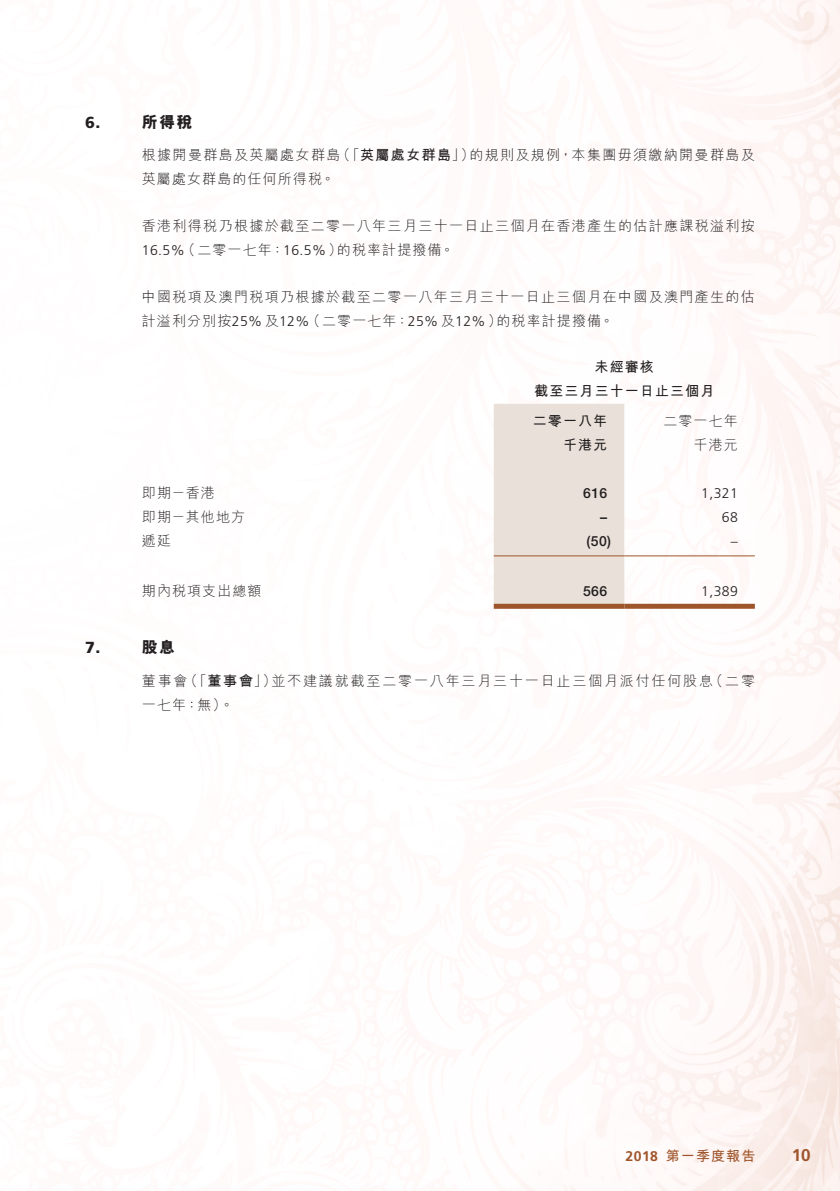
<style>
.page{position:relative;width:840px;height:1191px;background:#fff}
.page>*{position:absolute;margin:0;border:0;box-sizing:border-box;transform-origin:0 0}
.t1{font:700 17px "Frutiger LT Std";color:#9f552b}
.t2{font:800 16px "M Hei HK";color:#231f20}
.t3{font:900 16px "Frutiger LT Std";color:#231f20}
.t4{font:300 14px/24px "M Hei HK";letter-spacing:.095em;color:#231f20}
.t5{font:700 14px/24px "M Hei HK";letter-spacing:.08em;color:#231f20;text-align:center}
.t6{font:300 14px "M Hei HK";letter-spacing:.13em;color:#231f20}
.t7{font:300 14px "Frutiger LT Std";letter-spacing:.03em;color:#231f20}
.t8{font:500 14px "Helvetica Neue LT Std";letter-spacing:.03em;color:#231f20}
.t9{font:700 14px "M Hei HK";letter-spacing:.08em;color:#9f552b}
.t10{font:700 14px "Frutiger LT Std";color:#9f552b}
.s1{font-weight:300}
.s2{font-family:"Frutiger LT Std"}
.s3{font-weight:700}
</style>
<div class="page">
<img style="left:502px;top:0;width:337px;height:1191px">
<div style="left:493px;top:404px;width:131px;height:200px;background:#e9e1d9"></div>
<hr style="left:493px;top:555px;width:131px;height:1px;background:#9f552b">
<hr style="left:624px;top:555px;width:130px;height:1px;background:#9f552b">
<div style="left:493px;top:604px;width:131px;height:5px;background:#9f552b"></div>
<div style="left:624px;top:604px;width:130px;height:5px;background:#9f552b"></div>
<p class="t3" style="left:85px;top:112px;width:17px">6.</p>
<p class="t3" style="left:85px;top:638px;width:17px">7.</p>
<p class="t2" style="left:142px;top:114px;width:52px">所得稅</p>
<p class="t5" style="left:336px;top:142px;width:139px"><span class="s1">（「</span>英屬處女群島<span class="s1">」）</span></p>
<p class="t4" style="left:142px;top:143px;width:200px">根據開曼群島及英屬處女群島英屬處女群島的任何所得稅。</p>
<p class="t4" style="left:337px;top:214px;width:419px;text-indent:-195px">香港利得稅乃根據於截至二零一八年三月三十一日止三個月在香港產生的估計應課稅溢利按的稅率計提撥備。</p>
<p class="t4" style="left:469px;top:143px;width:287px">的規則及規例，本集團毋須繳納開曼群島及</p>
<p class="t4" style="left:181px;top:238px;width:162px">（二零一七年：<span class="s2">16.5%</span>）</p>
<p class="t7" style="left:142px;top:242px;width:44px">16.5%</p>
<p class="t4" style="left:496px;top:284px;width:260px;text-indent:-354px">中國稅項及澳門稅項乃根據於截至二零一八年三月三十一日止三個月在中國及澳門產生的估的稅率計提撥備。</p>
<p class="t4" style="left:306px;top:308px;width:197px">（二零一七年：<span class="s2">25%</span>及<span class="s2">12%</span>）</p>
<p class="t4" style="left:142px;top:308px;width:169px">計溢利分別按<span class="s2">25%</span>及<span class="s2">12%</span></p>
<p class="t5" style="left:534px;top:354px;width:182px">未經審核<br>截至三月三十一日止三個月</p>
<p class="t4" style="left:663px;top:409px;width:76px">二零一七年</p>
<p class="t5" style="left:532px;top:408px;width:76px">二零一八年</p>
<p class="t5" style="left:562px;top:432px;width:46px">千港元</p>
<p class="t4" style="left:693px;top:433px;width:46px">千港元</p>
<p class="t4" style="left:142px;top:481px;width:74px">即期－香港</p>
<p class="t8" style="left:582px;top:485px;width:26px">616</p>
<p class="t7" style="left:700px;top:485px;width:38px">1,321</p>
<p class="t4" style="left:142px;top:505px;width:105px">即期－其他地方</p>
<p class="t8" style="left:600px;top:509px;width:8px">–</p>
<p class="t7" style="left:721px;top:509px;width:17px">68</p>
<p class="t4" style="left:142px;top:529px;width:31px">遞延</p>
<p class="t8" style="left:586px;top:533px;width:26px">)50(</p>
<p class="t7" style="left:730px;top:533px;width:8px">–</p>
<p class="t4" style="left:142px;top:578px;width:121px">期內稅項支出總額</p>
<p class="t8" style="left:582px;top:582px;width:26px">566</p>
<p class="t7" style="left:700px;top:583px;width:38px">1,389</p>
<p class="t2" style="left:142px;top:639px;width:35px">股息</p>
<p class="t4" style="left:184px;top:668px;width:94px">（「<span class="s3">董事會</span>」）</p>
<p class="t6" style="left:271px;top:673px;width:443px">並不建議就截至二零一八年三月三十一日止三個月派付任何股息</p>
<p class="t4" style="left:709px;top:668px;width:47px">（二零</p>
<p class="t4" style="left:142px;top:668px;width:93px">董事會<br>一七年：無 。(</p>
<p class="t10" style="left:625px;top:1147px;width:34px">2018</p>
<p class="t9" style="left:665px;top:1145px;width:91px">第一季度報告</p>
<p class="t1" style="left:791px;top:1145px;width:20px">10</p>
</div>
